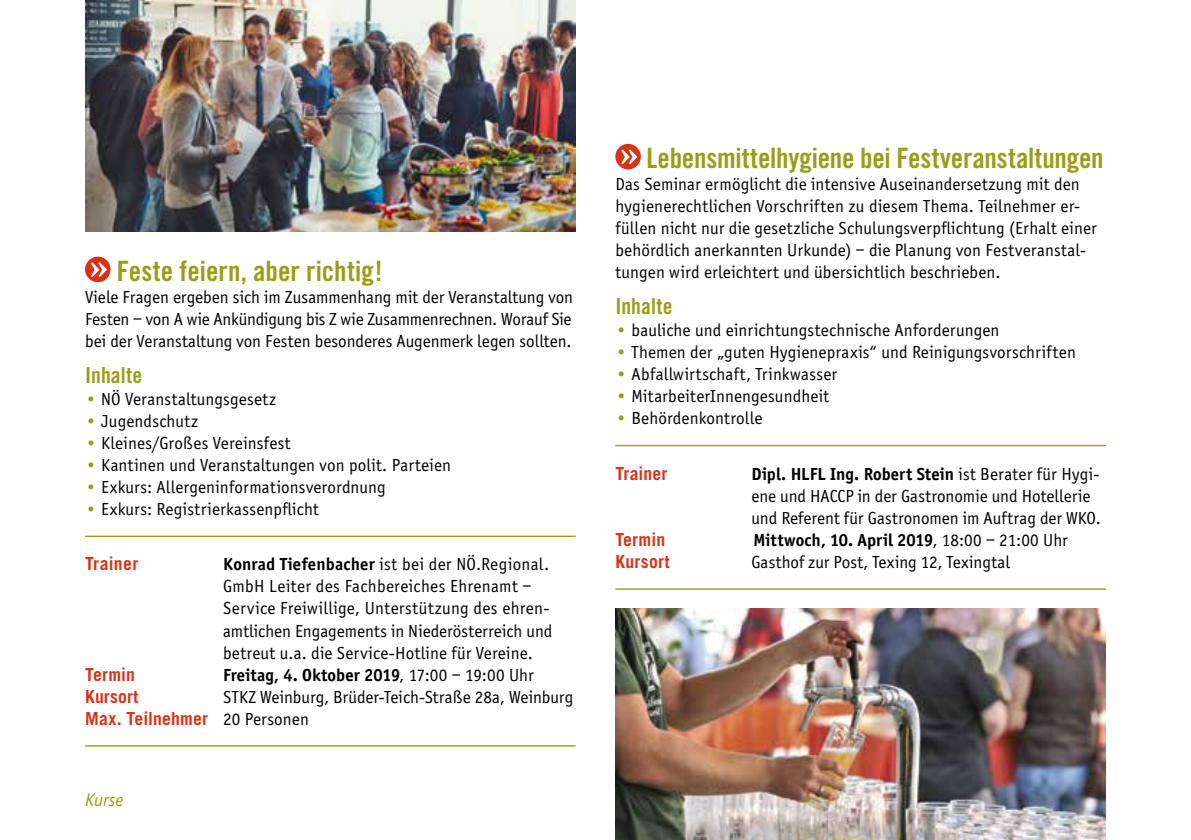
<style>
.page{position:relative;width:1191px;height:840px;background:#fff}
.page>*{position:absolute;margin:0;border:0;box-sizing:border-box;transform-origin:0 0}
.t1{font:28px "Trade Gothic Bold Cond Twenty";color:#989e16}
.t2{font:22px "Trade Gothic Bold Cond Twenty";letter-spacing:.005em;color:#989e16}
.t3{font:italic 19px "Officina Sans";color:#989e16}
.t4{font:18px/22px "Officina Sans";letter-spacing:.01em;color:#000}
.t5{font:700 18px "Officina Sans";letter-spacing:.005em;color:#000}
.t6{font:700 18px "Trade Gothic";letter-spacing:.01em;color:#d73417}
.s1{color:#989e16}
.s2{font-weight:700}
.s3{font-weight:400}
.s4{font-family:"Officina Sans";font-weight:400;color:#000}
</style>
<div class="page">
<div style="left:85px;top:256px;width:26px;height:26px;background:#d73417;border-radius:50%"></div>
<svg style="left:91px;top:262px;width:16px;height:15px"></svg>
<hr style="left:85px;top:535px;width:490px;height:1px;background:#989e16">
<hr style="left:85px;top:744px;width:490px;height:2px;background:#989e16">
<img style="left:615px;top:608px;width:491px;height:231px">
<div style="left:615px;top:144px;width:26px;height:25px;background:#d73417;border-radius:50%"></div>
<svg style="left:621px;top:149px;width:16px;height:15px"></svg>
<hr style="left:615px;top:444px;width:491px;height:2px;background:#989e16">
<hr style="left:615px;top:588px;width:491px;height:1px;background:#989e16">
<img style="left:85px;top:0;width:490px;height:231px">
<h1 class="t1" style="left:117px;top:253px;width:267px">Feste feiern, aber richtig!</h1>
<p class="t4" style="left:85px;top:286px;width:489px;text-align:justify">Viele Fragen ergeben sich im Zusammenhang mit der Veranstaltung von Festen – von A wie Ankündigung bis Z wie Zusammenrechnen. Worauf Sie bei der Veranstaltung von Festen besonderes Augenmerk legen sollten.</p>
<p class="t2" style="left:85px;top:361px;width:59px">Inhalte</p>
<p class="t4" style="left:85px;top:388px;width:193px"><span class="s1">•</span> NÖ Veranstaltungsgesetz</p>
<p class="t4" style="left:85px;top:410px;width:115px"><span class="s1">•</span> Jugendschutz</p>
<p class="t4" style="left:85px;top:432px;width:207px"><span class="s1">•</span> Kleines/Großes Vereinsfest</p>
<p class="t4" style="left:85px;top:454px;width:367px"><span class="s1">•</span> Kantinen und Veranstaltungen von polit. Parteien</p>
<p class="t4" style="left:85px;top:476px;width:302px"><span class="s1">•</span> Exkurs: Allergeninformationsverordnung</p>
<p class="t4" style="left:85px;top:498px;width:235px"><span class="s1">•</span> Exkurs: Registrierkassenpflicht</p>
<p class="t6" style="left:85px;top:552px;width:55px">Trainer</p>
<p class="t4" style="left:223px;top:553px;width:331px"><span class="s2">Konrad Tiefenbacher</span> ist bei der NÖ.Regional.<br>GmbH Leiter des Fachbereiches Ehrenamt – Service Freiwillige, Unterstützung des ehren&shy;amtlichen Engagements in Niederösterreich und betreut u.a. die Service-Hotline für Vereine.</p>
<p class="t6" style="left:85px;top:662px;width:51px">Termin</p>
<p class="t5" style="left:223px;top:663px;width:312px">Freitag, 4. Oktober 2019<span class="s3">, 17:00 – 19:00 Uhr</span></p>
<p class="t6" style="left:85px;top:684px;width:55px">Kursort</p>
<p class="t4" style="left:223px;top:685px;width:351px">STKZ Weinburg, Brüder-Teich-Straße 28a, Weinburg</p>
<p class="t6" style="left:85px;top:706px;width:225px">Max. Teilnehmer <span class="s4">20 Personen</span></p>
<p class="t3" style="left:85px;top:789px;width:40px">Kurse</p>
<h1 class="t1" style="left:646px;top:141px;width:459px">Lebensmittelhygiene bei Festveranstaltungen</h1>
<p class="t4" style="left:615px;top:173px;width:483px">Das Seminar ermöglicht die intensive Auseinandersetzung mit den hygienerechtlichen Vorschriften zu diesem Thema. Teilnehmer er&shy;füllen nicht nur die gesetzliche Schulungsverpflichtung (Erhalt einer behördlich anerkannten Urkunde) – die Planung von Festveranstal&shy;tungen wird erleichtert und übersichtlich beschrieben.</p>
<p class="t2" style="left:615px;top:293px;width:59px">Inhalte</p>
<p class="t4" style="left:615px;top:319px;width:385px"><span class="s1">•</span> bauliche und einrichtungstechnische Anforderungen</p>
<p class="t4" style="left:615px;top:341px;width:462px"><span class="s1">•</span> Themen der „guten Hygienepraxis“ und Reinigungsvorschriften</p>
<p class="t4" style="left:615px;top:363px;width:223px"><span class="s1">•</span> Abfallwirtschaft, Trinkwasser</p>
<p class="t4" style="left:615px;top:385px;width:215px"><span class="s1">•</span> MitarbeiterInnengesundheit</p>
<p class="t4" style="left:615px;top:407px;width:149px"><span class="s1">•</span> Behördenkontrolle</p>
<p class="t6" style="left:615px;top:462px;width:54px">Trainer</p>
<p class="t4" style="left:751px;top:462px;width:351px"><span class="s2">Dipl. HLFL Ing. Robert Stein</span> ist Berater für Hygi&shy;ene und HACCP in der Gastronomie und Hotellerie und Referent für Gastronomen im Auftrag der WKO.</p>
<p class="t6" style="left:615px;top:528px;width:51px">Termin</p>
<p class="t5" style="left:753px;top:528px;width:316px">Mittwoch, 10. April 2019<span class="s3">, 18:00 – 21:00 Uhr</span></p>
<p class="t6" style="left:615px;top:550px;width:56px">Kursort</p>
<p class="t4" style="left:751px;top:550px;width:260px">Gasthof zur Post, Texing 12, Texingtal</p>
</div>
